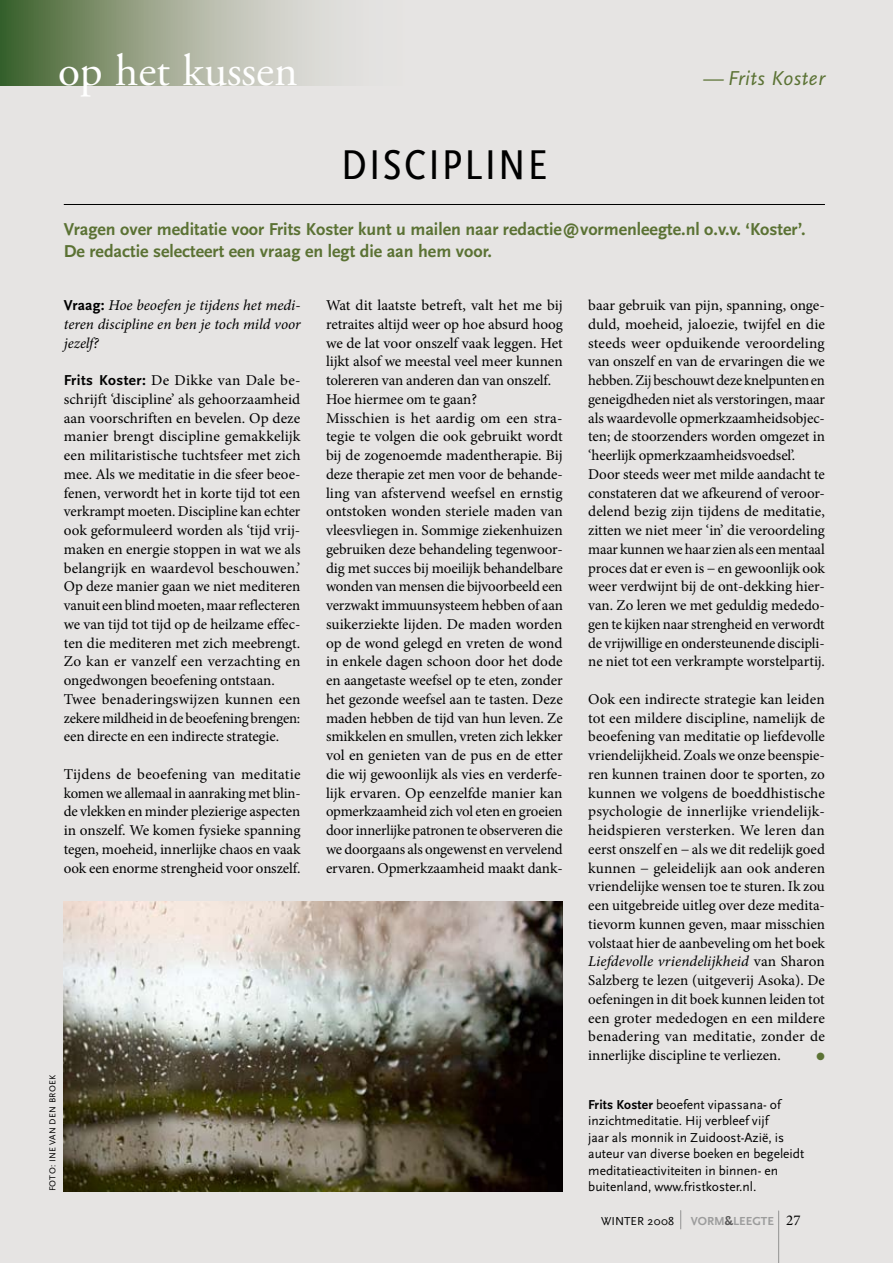
<style>
.page{position:relative;width:893px;height:1263px;background:#e6e4e3}
.page>*{position:absolute;margin:0;border:0;box-sizing:border-box;transform-origin:0 0}
.t1{font:45px "Adobe Garamond Pro";color:#fff}
.t2{font:43.5px "Scala Sans Regular Con";letter-spacing:.05em;color:#000}
.t3{font:italic 21px "Scala Sans";letter-spacing:.025em;color:#5b7234}
.t4{font:700 18px/21.6px "Scala Sans";color:#5b7234}
.t5{font:15px/18.8px "Minion Pro";letter-spacing:-.005em;color:#000}
.t6{font:italic 15px/18.8px "Minion Pro";color:#000;text-align:justify}
.t7{font:13.5px/16.5px "Scala Sans";color:#000}
.t8{font:12px "Scala Sans Caps";color:#000}
.t9{font:10.5px "Zapf Dingbats ITC";color:#5b7234}
.t10{font:9px "Scala Sans";letter-spacing:.02em;color:#000}
.s1{font-family:"Scala Sans";font-weight:700;font-style:normal}
.s2{font-family:"Scala Sans";font-weight:700}
.s3{font-style:italic}
.s4{font-weight:700}
.s5{font-family:"Scala Sans";font-weight:700;font-size:12.15px;color:#9c9c9c}
.s6{font-family:"Scala Sans";font-weight:700;font-size:12.15px;color:#575656}
.s7{font-family:"Minion Pro";font-size:15px}
</style>
<div class="page">
<hr style="left:778px;top:1211px;width:1px;height:52px;background:#929292">
<svg style="left:680px;top:1210px;width:1px;height:19px"></svg>
<svg style="left:0;top:0;width:329px;height:85px;background:#9ba78d"></svg>
<hr style="left:64px;top:204px;width:761px;height:1px;background:#000">
<img style="left:64px;top:901px;width:499px;height:290px">
<h1 class="t1" style="left:58px;top:44px;width:241px">op het kussen</h1>
<h2 class="t2" style="left:341px;top:141px;width:208px">DISCIPLINE</h2>
<h3 class="t3" style="left:703px;top:67px;width:123px">— Frits Koster</h3>
<p class="t4" style="left:64px;top:219px;width:743px">Vragen over meditatie voor Frits Koster kunt u mailen naar redactie@vormenleegte.nl o.v.v. ‘Koster’.<br>De redactie selecteert een vraag en legt die aan hem voor.</p>
<p class="t6" style="left:64px;top:296px;width:238px"><span class="s1">Vraag:</span> Hoe beoefen je tijdens het medi&shy;teren discipline en ben je toch mild voor jezelf?</p>
<p class="t5" style="left:64px;top:371px;width:238px"><span class="s2">Frits Koster:</span> De Dikke van Dale be&shy;schrijft ‘discipline’ als gehoorzaamheid aan voorschriften en bevelen. Op deze manier brengt discipline gemakkelijk een militaristische tuchtsfeer met zich mee. Als we meditatie in die sfeer beoe&shy;fenen, verwordt het in korte tijd tot een verkrampt moeten. Discipline kan echter ook geformuleerd worden als ‘tijd vrij&shy;maken en energie stoppen in wat we als belangrijk en waardevol beschouwen.’ Op deze manier gaan we niet mediteren vanuit een blind moeten, maar reflecteren we van tijd tot tijd op de heilzame effec&shy;ten die mediteren met zich meebrengt.<br>Zo kan er vanzelf een verzachting en ongedwongen beoefening ontstaan.<br>Twee benaderingswijzen kunnen een zekere mildheid in de beoefening brengen: een directe en een indirecte strategie.</p>
<p class="t5" style="left:64px;top:765px;width:238px;text-align:justify">Tijdens de beoefening van meditatie komen we allemaal in aanraking met blin&shy;de vlekken en minder plezierige aspecten in onszelf. We komen fysieke spanning tegen, moeheid, innerlijke chaos en vaak ook een enorme strengheid voor onszelf.</p>
<p class="t10" style="left:48px;top:1191px;width:118px;rotate:-90deg">foto: ine van den broek</p>
<p class="t5" style="left:326px;top:296px;width:238px">Wat dit laatste betreft, valt het me bij retraites altijd weer op hoe absurd hoog we de lat voor onszelf vaak leggen. Het lijkt alsof we meestal veel meer kunnen tolereren van anderen dan van onszelf.<br>Hoe hiermee om te gaan?<br>Misschien is het aardig om een stra&shy;tegie te volgen die ook gebruikt wordt bij de zogenoemde madentherapie. Bij deze therapie zet men voor de behande&shy;ling van afstervend weefsel en ernstig ontstoken wonden steriele maden van vleesvliegen in. Sommige ziekenhuizen gebruiken deze behandeling tegenwoor&shy;dig met succes bij moeilijk behandelbare wonden van mensen die bijvoorbeeld een verzwakt immuunsysteem hebben of aan suikerziekte lijden. De maden worden op de wond gelegd en vreten de wond in enkele dagen schoon door het dode en aangetaste weefsel op te eten, zonder het gezonde weefsel aan te tasten. Deze maden hebben de tijd van hun leven. Ze smikkelen en smullen, vreten zich lekker vol en genieten van de pus en de etter die wij gewoonlijk als vies en verderfe&shy;lijk ervaren. Op eenzelfde manier kan opmerkzaamheid zich vol eten en groeien door innerlijke patronen te observeren die we doorgaans als ongewenst en vervelend ervaren. Opmerkzaamheid maakt dank-</p>
<p class="t5" style="left:588px;top:296px;width:238px">baar gebruik van pijn, spanning, onge&shy;duld, moeheid, jaloezie, twijfel en die steeds weer opduikende veroordeling van onszelf en van de ervaringen die we hebben. Zij beschouwt deze knelpunten en geneigdheden niet als verstoringen, maar als waardevolle opmerkzaamheidsobjec&shy;ten; de stoorzenders worden omgezet in ‘heerlijk opmerkzaamheidsvoedsel’.<br>Door steeds weer met milde aandacht te constateren dat we afkeurend of veroor&shy;delend bezig zijn tijdens de meditatie, zitten we niet meer ‘in’ die veroordeling maar kunnen we haar zien als een mentaal proces dat er even is − en gewoonlijk ook weer verdwijnt bij de ont-dekking hier&shy;van. Zo leren we met geduldig mededo&shy;gen te kijken naar strengheid en verwordt de vrijwillige en ondersteunende discipli&shy;ne niet tot een verkrampte worstelpartij.</p>
<p class="t5" style="left:588px;top:690px;width:238px;text-align:justify">Ook een indirecte strategie kan leiden tot een mildere discipline, namelijk de beoefening van meditatie op liefdevolle vriendelijkheid. Zoals we onze beenspie&shy;ren kunnen trainen door te sporten, zo kunnen we volgens de boeddhistische psychologie de innerlijke vriendelijk&shy;heidspieren versterken. We leren dan eerst onszelf en − als we dit redelijk goed kunnen − geleidelijk aan ook anderen vriendelijke wensen toe te sturen. Ik zou een uitgebreide uitleg over deze medita&shy;tievorm kunnen geven, maar misschien volstaat hier de aanbeveling om het boek <span class="s3">Liefdevolle vriendelijkheid</span> van Sharon Salzberg te lezen (uitgeverij Asoka). De oefeningen in dit boek kunnen leiden tot een groter mededogen en een mildere benadering van meditatie, zonder de innerlijke discipline te verliezen.</p>
<p class="t9" style="left:817px;top:1051px;width:10px">●</p>
<p class="t7" style="left:588px;top:1096px;width:218px"><span class="s4">Frits Koster</span> beoefent vipassana- of inzichtmeditatie. Hij verbleef vijf<br>jaar als monnik in Zuidoost-Azië, is auteur van diverse boeken en begeleidt meditatieactiviteiten in binnen- en</p>
<p class="t7" style="left:588px;top:1179px;width:170px">buitenland, www.fristkoster.nl.</p>
<p class="t8" style="left:601px;top:1214px;width:201px">WINTER 2008 <span class="s5">vorm</span><span class="s6">&amp;</span><span class="s5">leegtE</span> <span class="s7">27</span></p>
</div>
